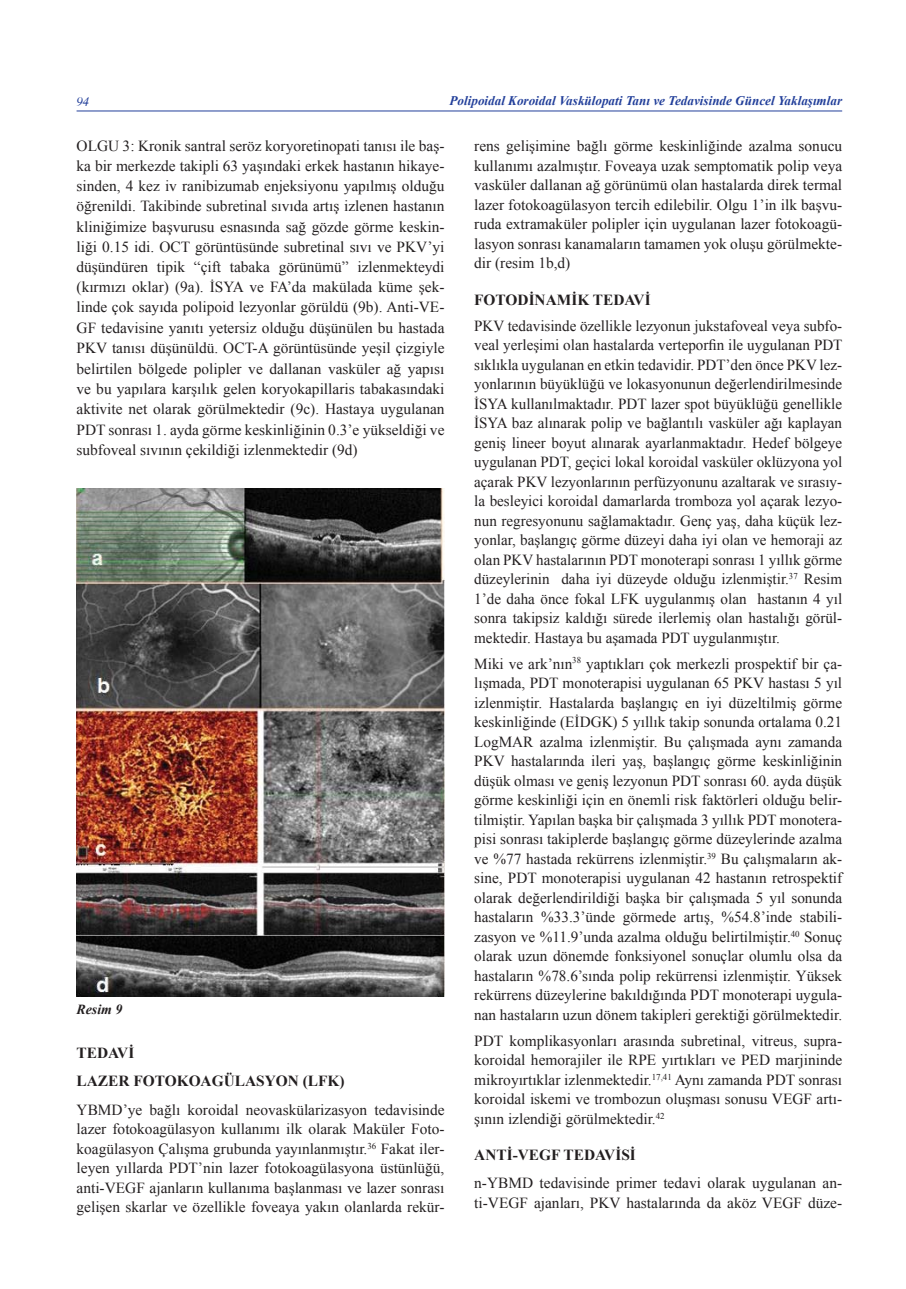
<style>
.page{position:relative;width:906px;height:1289px;background:#fff}
.page>*{position:absolute;margin:0;border:0;box-sizing:border-box;transform-origin:0 0}
.t1{font:15.3px/19.5px "Times New Roman";color:#231f20;text-align:justify}
.t2{font:700 15.3px/28px "Times New Roman";color:#231f20}
.t3{font:italic 700 13.8px "Times New Roman";color:#231f20}
.t4{font:italic 700 13.2px "Times New Roman";color:#223f9a}
.t5{font:italic 12.75px "Times";color:#223f9a}
</style>
<div class="page">
<hr style="left:77px;top:111px;width:765px;height:1px;background:#223f9a">
<img style="left:77px;top:488px;width:367px;height:508px">
<p class="t5" style="left:77px;top:97px;width:14px">94</p>
<p class="t4" style="left:449px;top:94px;width:394px">Polipoidal Koroidal Vaskülopati Tanı ve Tedavisinde Güncel Yaklaşımlar</p>
<p class="t1" style="left:77px;top:136px;width:369px;line-height:20.2px">OLGU 3: Kronik santral seröz koryoretinopati tanısı ile baş&shy;ka bir merkezde takipli 63 yaşındaki erkek hastanın hikaye&shy;sinden, 4 kez iv ranibizumab enjeksiyonu yapılmış olduğu öğrenildi. Takibinde subretinal sıvıda artış izlenen hastanın kliniğimize başvurusu esnasında sağ gözde görme keskin&shy;liği 0.15 idi. OCT görüntüsünde subretinal sıvı ve PKV’yi düşündüren tipik “çift tabaka görünümü” izlenmekteydi (kırmızı oklar) (9a). İSYA ve FA’da makülada küme şek&shy;linde çok sayıda polipoid lezyonlar görüldü (9b). Anti-VE-GF tedavisine yanıtı yetersiz olduğu düşünülen bu hastada PKV tanısı düşünüldü. OCT-A görüntüsünde yeşil çizgiyle belirtilen bölgede polipler ve dallanan vasküler ağ yapısı ve bu yapılara karşılık gelen koryokapillaris tabakasındaki aktivite net olarak görülmektedir (9c). Hastaya uygulanan PDT sonrası 1. ayda görme keskinliğinin 0.3’e yükseldiği ve subfoveal sıvının çekildiği izlenmektedir (9d)</p>
<p class="t3" style="left:77px;top:1001px;width:47px">Resim 9</p>
<p class="t2" style="left:77px;top:1039px;width:269px">TEDAVİ<br>LAZER FOTOKOAGÜLASYON (LFK)</p>
<p class="t1" style="left:77px;top:1099px;width:369px">YBMD’ye bağlı koroidal neovaskülarizasyon tedavisinde lazer fotokoagülasyon kullanımı ilk olarak Maküler Foto&shy;koagülasyon Çalışma grubunda yayınlanmıştır.<sup>36</sup> Fakat iler&shy;leyen yıllarda PDT’nin lazer fotokoagülasyona üstünlüğü, anti-VEGF ajanların kullanıma başlanması ve lazer sonrası gelişen skarlar ve özellikle foveaya yakın olanlarda rekür-</p>
<p class="t1" style="left:474px;top:136px;width:369px">rens gelişimine bağlı görme keskinliğinde azalma sonucu kullanımı azalmıştır. Foveaya uzak semptomatik polip veya vasküler dallanan ağ görünümü olan hastalarda direk termal lazer fotokoagülasyon tercih edilebilir. Olgu 1’in ilk başvu&shy;ruda extramaküler polipler için uygulanan lazer fotokoagü&shy;lasyon sonrası kanamaların tamamen yok oluşu görülmekte&shy;dir (resim 1b,d)</p>
<p class="t2" style="left:474px;top:285px;width:178px">FOTODİNAMİK TEDAVİ</p>
<p class="t1" style="left:474px;top:315px;width:370px">PKV tedavisinde özellikle lezyonun jukstafoveal veya subfo&shy;veal yerleşimi olan hastalarda verteporfin ile uygulanan PDT sıklıkla uygulanan en etkin tedavidir. PDT’den önce PKV lez&shy;yonlarının büyüklüğü ve lokasyonunun değerlendirilmesinde İSYA kullanılmaktadır. PDT lazer spot büyüklüğü genellikle İSYA baz alınarak polip ve bağlantılı vasküler ağı kaplayan geniş lineer boyut alınarak ayarlanmaktadır. Hedef bölgeye uygulanan PDT, geçici lokal koroidal vasküler oklüzyona yol açarak PKV lezyonlarının perfüzyonunu azaltarak ve sırasıy&shy;la besleyici koroidal damarlarda tromboza yol açarak lezyo&shy;nun regresyonunu sağlamaktadır. Genç yaş, daha küçük lez&shy;yonlar, başlangıç görme düzeyi daha iyi olan ve hemoraji az olan PKV hastalarının PDT monoterapi sonrası 1 yıllık görme düzeylerinin daha iyi düzeyde olduğu izlenmiştir.<sup>37</sup> Resim 1’de daha önce fokal LFK uygulanmış olan hastanın 4 yıl sonra takipsiz kaldığı sürede ilerlemiş olan hastalığı görül&shy;mektedir. Hastaya bu aşamada PDT uygulanmıştır.</p>
<p class="t1" style="left:474px;top:653px;width:369px">Miki ve ark’nın<sup>38</sup> yaptıkları çok merkezli prospektif bir ça&shy;lışmada, PDT monoterapisi uygulanan 65 PKV hastası 5 yıl izlenmiştir. Hastalarda başlangıç en iyi düzeltilmiş görme keskinliğinde (EİDGK) 5 yıllık takip sonunda ortalama 0.21<br>LogMAR azalma izlenmiştir. Bu çalışmada aynı zamanda PKV hastalarında ileri yaş, başlangıç görme keskinliğinin düşük olması ve geniş lezyonun PDT sonrası 60. ayda düşük görme keskinliği için en önemli risk faktörleri olduğu belir&shy;tilmiştir. Yapılan başka bir çalışmada 3 yıllık PDT monotera&shy;pisi sonrası takiplerde başlangıç görme düzeylerinde azalma ve %77 hastada rekürrens izlenmiştir.<sup>39</sup> Bu çalışmaların ak&shy;sine, PDT monoterapisi uygulanan 42 hastanın retrospektif olarak değerlendirildiği başka bir çalışmada 5 yıl sonunda hastaların %33.3’ünde görmede artış, %54.8’inde stabili&shy;zasyon ve %11.9’unda azalma olduğu belirtilmiştir.<sup>40</sup> Sonuç olarak uzun dönemde fonksiyonel sonuçlar olumlu olsa da hastaların %78.6’sında polip rekürrensi izlenmiştir. Yüksek rekürrens düzeylerine bakıldığında PDT monoterapi uygula&shy;nan hastaların uzun dönem takipleri gerektiği görülmektedir.</p>
<p class="t1" style="left:474px;top:1030px;width:369px">PDT komplikasyonları arasında subretinal, vitreus, supra&shy;koroidal hemorajiler ile RPE yırtıkları ve PED marjininde mikroyırtıklar izlenmektedir.<sup>17,41</sup> Aynı zamanda PDT sonrası koroidal iskemi ve trombozun oluşması sonusu VEGF artı&shy;şının izlendiği görülmektedir.<sup>42</sup></p>
<p class="t2" style="left:474px;top:1140px;width:163px">ANTİ-VEGF TEDAVİSİ</p>
<p class="t1" style="left:474px;top:1173px;width:369px">n-YBMD tedavisinde primer tedavi olarak uygulanan an&shy;ti-VEGF ajanları, PKV hastalarında da aköz VEGF düze-</p>
</div>
